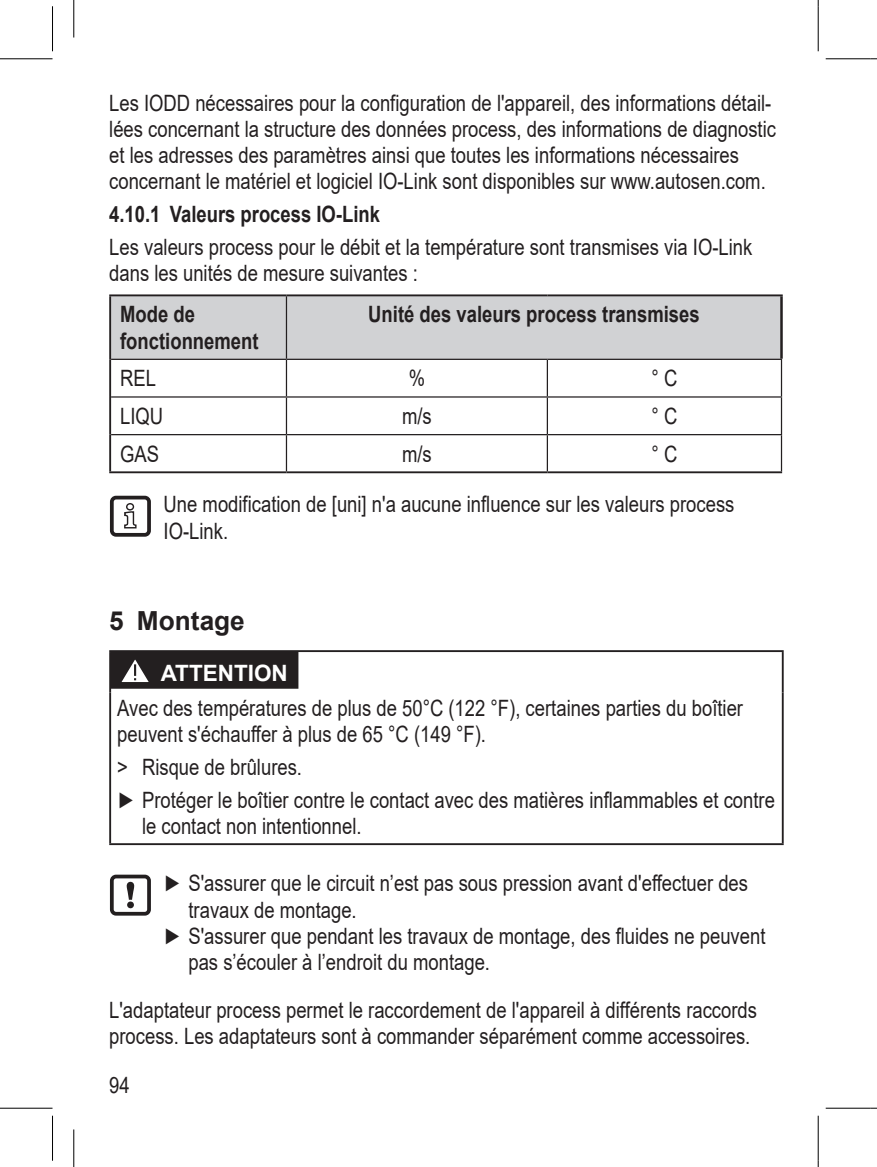
<style>
.page{position:relative;width:877px;height:1167px;background:#fff}
.page>*{position:absolute;margin:0;border:0;box-sizing:border-box;transform-origin:0 0}
.t1{font:700 26.25px "Arial";color:#231f20}
.t2{font:22.5px/26.2px "Arial";color:#231f20;scale:.82 1}
.t3{font:700 22.5px/26.2px "Arial";color:#231f20;scale:.82 1}
.t4{font:700 22.5px "Arial";color:#fff}
</style>
<div class="page">
<div style="left:111px;top:296px;width:669px;height:62px;background:#d1d2d4"></div>
<hr style="left:780px;top:296px;width:2px;height:62px;background:#231f20">
<hr style="left:109px;top:294px;width:177px;height:2px;background:#231f20">
<hr style="left:109px;top:296px;width:2px;height:63px;background:#231f20">
<hr style="left:286px;top:294px;width:261px;height:2px;background:#231f20">
<hr style="left:547px;top:294px;width:235px;height:2px;background:#231f20">
<hr style="left:109px;top:359px;width:2px;height:38px;background:#231f20">
<hr style="left:109px;top:397px;width:2px;height:37px;background:#231f20">
<hr style="left:109px;top:434px;width:2px;height:37px;background:#231f20">
<hr style="left:109px;top:471px;width:177px;height:2px;background:#231f20">
<hr style="left:286px;top:471px;width:261px;height:2px;background:#231f20">
<hr style="left:547px;top:471px;width:235px;height:2px;background:#231f20">
<hr style="left:547px;top:360px;width:1px;height:36px;background:#231f20">
<hr style="left:781px;top:360px;width:1px;height:36px;background:#231f20">
<hr style="left:286px;top:396px;width:261px;height:1px;background:#231f20">
<hr style="left:547px;top:396px;width:235px;height:1px;background:#231f20">
<hr style="left:547px;top:397px;width:1px;height:37px;background:#231f20">
<hr style="left:781px;top:397px;width:1px;height:37px;background:#231f20">
<hr style="left:286px;top:434px;width:261px;height:1px;background:#231f20">
<hr style="left:547px;top:434px;width:235px;height:1px;background:#231f20">
<hr style="left:547px;top:435px;width:1px;height:36px;background:#231f20">
<hr style="left:781px;top:435px;width:1px;height:36px;background:#231f20">
<hr style="left:286px;top:296px;width:1px;height:62px;background:#231f20">
<hr style="left:111px;top:358px;width:175px;height:2px;background:#231f20">
<hr style="left:286px;top:358px;width:261px;height:2px;background:#231f20">
<hr style="left:286px;top:360px;width:1px;height:36px;background:#231f20">
<hr style="left:547px;top:358px;width:235px;height:2px;background:#231f20">
<hr style="left:111px;top:396px;width:175px;height:1px;background:#231f20">
<hr style="left:286px;top:397px;width:1px;height:37px;background:#231f20">
<hr style="left:111px;top:434px;width:175px;height:1px;background:#231f20">
<hr style="left:286px;top:435px;width:1px;height:36px;background:#231f20">
<div style="left:110px;top:495px;width:41px;height:41px;border:4px solid #231f20;border-radius:4px"></div>
<svg style="left:124px;top:503px;width:13px;height:26px"></svg>
<hr style="left:109px;top:650px;width:674px;height:2px;background:#231f20">
<hr style="left:109px;top:652px;width:2px;height:40px;background:#231f20">
<hr style="left:781px;top:652px;width:2px;height:40px;background:#231f20">
<hr style="left:109px;top:692px;width:2px;height:151px;background:#231f20">
<hr style="left:781px;top:692px;width:2px;height:151px;background:#231f20">
<hr style="left:109px;top:843px;width:674px;height:2px;background:#231f20">
<div style="left:110px;top:651px;width:188px;height:37px;background:#231f20"></div>
<svg style="left:121px;top:659px;width:28px;height:23px"></svg>
<div style="left:110px;top:874px;width:41px;height:41px;border:4px solid #231f20;border-radius:4px"></div>
<svg style="left:127px;top:881px;width:7px;height:27px"></svg>
<hr style="left:15px;top:58px;width:37px;height:1px;background:#000">
<hr style="left:839px;top:58px;width:38px;height:1px;background:#000">
<hr style="left:15px;top:1107px;width:37px;height:1px;background:#000">
<hr style="left:839px;top:1107px;width:38px;height:1px;background:#000">
<hr style="left:73px;top:0;width:1px;height:37px;background:#000">
<hr style="left:73px;top:1129px;width:1px;height:37px;background:#000">
<hr style="left:817px;top:0;width:1px;height:37px;background:#000">
<hr style="left:817px;top:1129px;width:1px;height:37px;background:#000">
<hr style="left:0;top:58px;width:45px;height:1px;background:#000">
<hr style="left:825px;top:58px;width:45px;height:1px;background:#000">
<hr style="left:0;top:1107px;width:45px;height:1px;background:#000">
<hr style="left:825px;top:1107px;width:45px;height:1px;background:#000">
<hr style="left:52px;top:6px;width:1px;height:45px;background:#000">
<hr style="left:52px;top:1115px;width:1px;height:45px;background:#000">
<hr style="left:817px;top:6px;width:1px;height:45px;background:#000">
<hr style="left:817px;top:1115px;width:1px;height:45px;background:#000">
<p class="t2" style="left:109px;top:89px;width:814px">Les IODD nécessaires pour la configuration de l'appareil, des informations détail&shy;lées concernant la structure des données process, des informations de diagnostic et les adresses des paramètres ainsi que toutes les informations nécessaires concernant le matériel et logiciel IO-Link sont disponibles sur www.autosen.com.</p>
<p class="t3" style="left:109px;top:201px;width:332px">4.10.1 Valeurs process IO-Link</p>
<p class="t2" style="left:109px;top:233px;width:786px">Les valeurs process pour le débit et la température sont transmises via IO-Link dans les unités de mesure suivantes :</p>
<p class="t3" style="left:120px;top:301px;width:170px">Mode de fonctionnement</p>
<p class="t3" style="left:368px;top:301px;width:405px">Unité des valeurs process transmises</p>
<p class="t2" style="left:120px;top:365px;width:45px">REL</p>
<p class="t2" style="left:409px;top:365px;width:22px">%</p>
<p class="t2" style="left:651px;top:365px;width:33px">° C</p>
<p class="t2" style="left:120px;top:403px;width:54px">LIQU</p>
<p class="t2" style="left:402px;top:403px;width:38px">m/s</p>
<p class="t2" style="left:651px;top:403px;width:33px">° C</p>
<p class="t2" style="left:120px;top:440px;width:49px">GAS</p>
<p class="t2" style="left:402px;top:440px;width:38px">m/s</p>
<p class="t2" style="left:651px;top:440px;width:33px">° C</p>
<p class="t2" style="left:164px;top:491px;width:697px">Une modification de [uni] n'a aucune influence sur les valeurs process<br>IO-Link.</p>
<p class="t1" style="left:109px;top:602px;width:137px">5 Montage</p>
<p class="t4" style="left:161px;top:657px;width:129px">ATTENTION</p>
<p class="t2" style="left:117px;top:695px;width:764px">Avec des températures de plus de 50°C (122 °F), certaines parties du boîtier peuvent s'échauffer à plus de 65 °C (149 °F).</p>
<p class="t2" style="left:117px;top:750px;width:803px;line-height:32.5px">&gt; Risque de brûlures.<br>► Protéger le boîtier contre le contact avec des matières inflammables et contre</p>
<p class="t2" style="left:142px;top:812px;width:265px">le contact non intentionnel.</p>
<p class="t2" style="left:164px;top:870px;width:714px">► S'assurer que le circuit n’est pas sous pression avant d'effectuer des</p>
<p class="t2" style="left:188px;top:896px;width:203px">travaux de montage.</p>
<p class="t2" style="left:164px;top:922px;width:735px">► S'assurer que pendant les travaux de montage, des fluides ne peuvent</p>
<p class="t2" style="left:188px;top:948px;width:365px">pas s’écouler à l’endroit du montage.</p>
<p class="t2" style="left:109px;top:996px;width:791px">L'adaptateur process permet le raccordement de l'appareil à différents raccords process. Les adaptateurs sont à commander séparément comme accessoires.</p>
<p class="t2" style="left:109px;top:1071px;width:27px">94</p>
</div>
